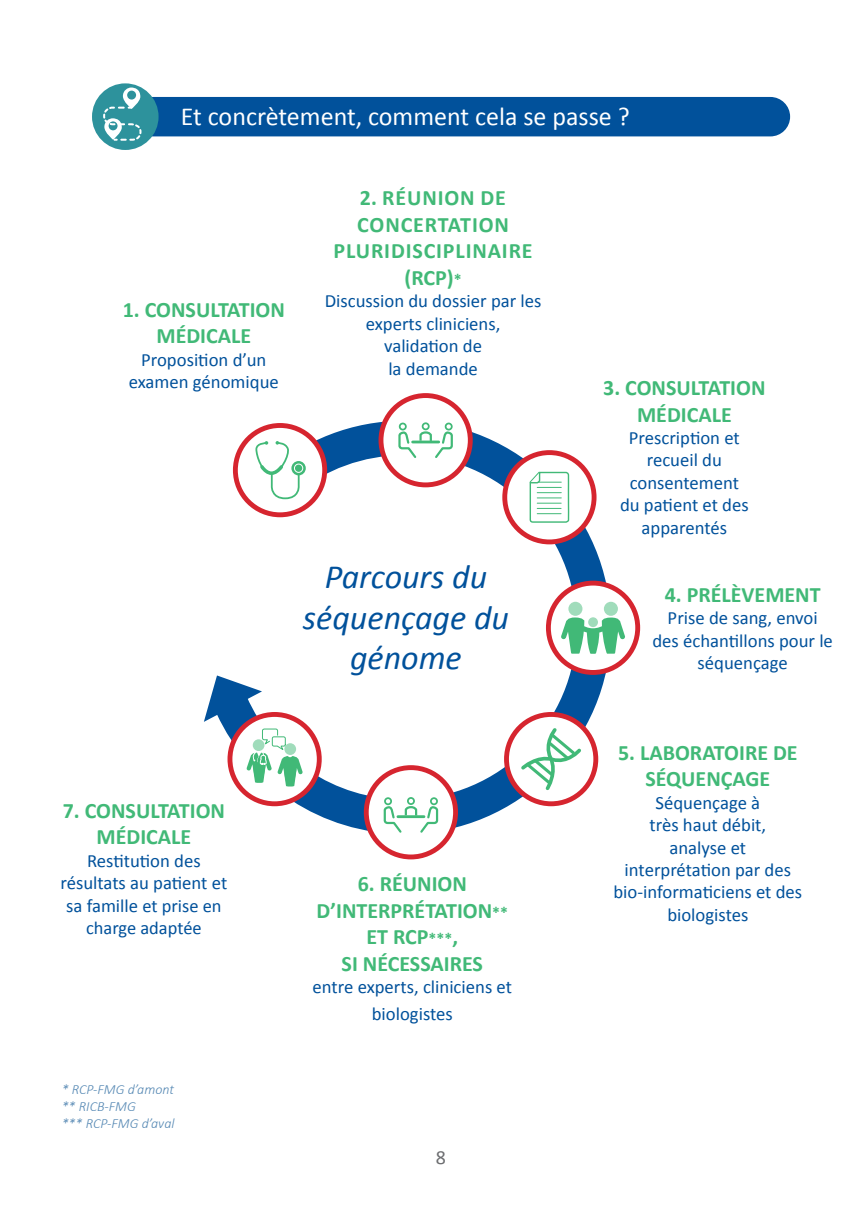
<style>
.page{position:relative;width:862px;height:1214px;background:#fff}
.page>*{position:absolute;margin:0;border:0;box-sizing:border-box;transform-origin:0 0}
.t1{font:italic 34px/40.8px "Calibri";color:#01519b;text-align:center}
.t2{font:26px "Calibri";color:#fff}
.t3{font:700 22px/26.4px "Calibri";color:#41b977;text-align:center}
.t4{font:700 22px/26.4px "Calibri";letter-spacing:.04em;color:#41b977;text-align:center}
.t5{font:20px "Calibri";color:#6c6d70}
.t6{font:18.8px/22.4px "Calibri";color:#01519b;text-align:center}
.t7{font:18.4px "Calibri";color:#01519b}
.t8{font:italic 300 14px "Calibri";color:#5487b3}
.s1{font-size:16px}
.s2{font-size:18.4px}
</style>
<div class="page">
<div style="left:104px;top:97px;width:686px;height:39px;background:#01519b;border-radius:20px"></div>
<div style="left:92px;top:83px;width:67px;height:67px;background:#2d929c;border-radius:50%"></div>
<svg style="left:102px;top:87px;width:41px;height:55px"></svg>
<svg style="left:220px;top:420px;width:391px;height:413px"></svg>
<svg style="left:204px;top:675px;width:58px;height:46px"></svg>
<svg style="left:235px;top:425px;width:90px;height:89px"></svg>
<div style="left:233px;top:423px;width:94px;height:94px;border:5px solid #d6252f;border-radius:50%"></div>
<svg style="left:291px;top:461px;width:15px;height:14px"></svg>
<div style="left:294px;top:463px;width:9px;height:10px;border:1px solid #fff;border-radius:50%"></div>
<svg style="left:254px;top:440px;width:47px;height:60px"></svg>
<div style="left:381px;top:395px;width:89px;height:90px;background:#fff;border-radius:50%"></div>
<div style="left:378px;top:393px;width:95px;height:94px;border:5px solid #d6252f;border-radius:50%"></div>
<div style="left:422px;top:422px;width:8px;height:8px;border:2px solid #41b977;border-radius:50%"></div>
<div style="left:399px;top:422px;width:8px;height:8px;border:2px solid #41b977;border-radius:50%"></div>
<div style="left:445px;top:422px;width:8px;height:8px;border:2px solid #41b977;border-radius:50%"></div>
<svg style="left:398px;top:430px;width:55px;height:28px"></svg>
<div style="left:366px;top:767px;width:89px;height:89px;background:#fff;border-radius:50%"></div>
<div style="left:364px;top:765px;width:94px;height:94px;border:5px solid #d6252f;border-radius:50%"></div>
<div style="left:407px;top:797px;width:8px;height:7px;border:2px solid #41b977;border-radius:50%"></div>
<div style="left:384px;top:797px;width:8px;height:8px;border:2px solid #41b977;border-radius:50%"></div>
<div style="left:430px;top:797px;width:8px;height:8px;border:2px solid #41b977;border-radius:50%"></div>
<svg style="left:383px;top:804px;width:56px;height:29px"></svg>
<svg style="left:506px;top:714px;width:90px;height:89px"></svg>
<div style="left:504px;top:712px;width:94px;height:94px;border:5px solid #d6252f;border-radius:50%"></div>
<svg style="left:519px;top:726px;width:64px;height:65px"></svg>
<div style="left:505px;top:452px;width:89px;height:90px;background:#fff;border-radius:50%"></div>
<div style="left:502px;top:450px;width:94px;height:94px;border:5px solid #d6252f;border-radius:50%"></div>
<svg style="left:529px;top:471px;width:41px;height:52px"></svg>
<svg style="left:230px;top:714px;width:89px;height:89px"></svg>
<div style="left:227px;top:712px;width:95px;height:94px;border:5px solid #d6252f;border-radius:50%"></div>
<svg style="left:246px;top:728px;width:57px;height:58px"></svg>
<svg style="left:548px;top:583px;width:90px;height:89px"></svg>
<div style="left:546px;top:580px;width:94px;height:94px;border:5px solid #d6252f;border-radius:50%"></div>
<svg style="left:604px;top:601px;width:14px;height:14px"></svg>
<svg style="left:568px;top:601px;width:14px;height:14px"></svg>
<svg style="left:560px;top:617px;width:65px;height:37px"></svg>
<p class="t2" style="left:181px;top:100px;width:450px">Et concrètement, comment cela se passe ?</p>
<p class="t3" style="left:123px;top:295px;width:164px">1. CONSULTATION<br>MÉDICALE</p>
<p class="t6" style="left:129px;top:347px;width:152px">Proposition d’un examen génomique</p>
<p class="t4" style="left:334px;top:184px;width:201px">2. RÉUNION DE<br>CONCERTATION<br>PLURIDISCIPLINAIRE (RCP)<span class="s1">*</span></p>
<p class="t6" style="left:325px;top:289px;width:218px">Discussion du dossier par les experts cliniciens,<br>validation de<br>la demande</p>
<p class="t3" style="left:63px;top:796px;width:164px">7. CONSULTATION<br>MÉDICALE</p>
<p class="t6" style="left:87px;top:848px;width:115px">Restitution des</p>
<p class="t6" style="left:60px;top:870px;width:168px">résultats au patient et sa famille <span class="s2">et prise en</span></p>
<p class="t7" style="left:86px;top:916px;width:117px">charge adaptée</p>
<p class="t8" style="left:62px;top:1080px;width:114px">* RCP-FMG d’amont</p>
<p class="t8" style="left:62px;top:1097px;width:76px">** RICB-FMG</p>
<p class="t8" style="left:62px;top:1114px;width:114px">*** RCP-FMG d’aval</p>
<p class="t1" style="left:303px;top:554px;width:207px">Parcours du séquençage du génome</p>
<p class="t3" style="left:316px;top:869px;width:193px">6. RÉUNION<br>D’INTERPRÉTATION<span class="s1">**</span></p>
<p class="t3" style="left:366px;top:922px;width:93px">ET RCP<span class="s1">***</span>,</p>
<p class="t3" style="left:342px;top:948px;width:143px">SI NÉCESSAIRES</p>
<p class="t6" style="left:312px;top:972px;width:201px;line-height:26.4px">entre experts, cliniciens et biologistes</p>
<p class="t5" style="left:436px;top:1144px;width:12px">8</p>
<p class="t3" style="left:603px;top:373px;width:164px">3. CONSULTATION<br>MÉDICALE</p>
<p class="t6" style="left:629px;top:425px;width:112px">Prescription et recueil du consentement</p>
<p class="t6" style="left:620px;top:493px;width:130px">du patient et des apparentés</p>
<p class="t3" style="left:665px;top:580px;width:157px">4. PRÉLÈVEMENT</p>
<p class="t6" style="left:652px;top:606px;width:182px">Prise de sang, envoi des échantillons pour le séquençage</p>
<p class="t3" style="left:618px;top:738px;width:181px">5. LABORATOIRE DE<br>SÉQUENÇAGE</p>
<p class="t6" style="left:649px;top:790px;width:118px">Séquençage à très haut débit, analyse et</p>
<p class="t6" style="left:613px;top:857px;width:190px">interprétation par des bio-informaticiens et des biologistes</p>
</div>
